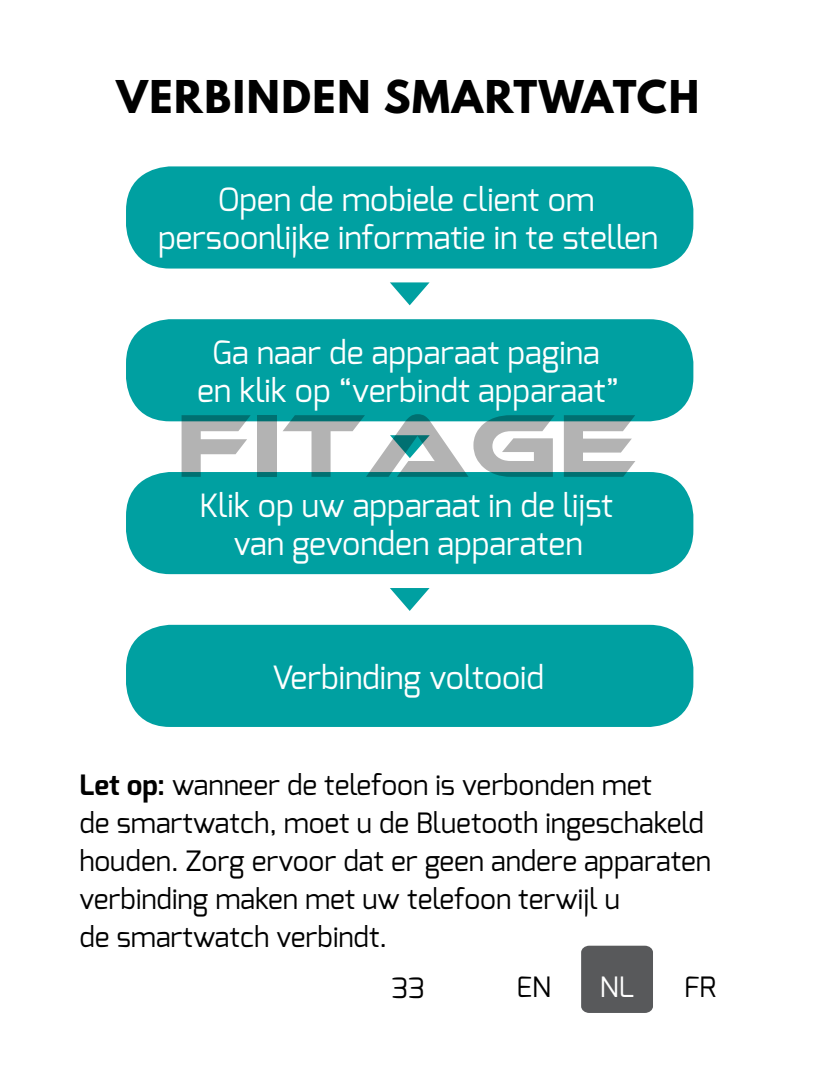
<style>
.page{position:relative;width:817px;height:1078px;background:#fff}
.page>*{position:absolute;margin:0;border:0;box-sizing:border-box;transform-origin:0 0}
.t1{font:700 40px "League Spartan";letter-spacing:.04em;color:#000}
.t2{font:32px/38px "Exo";color:#fff;text-align:center}
.t3{font:28px/38px "Exo";color:#000}
.t4{font:28px "Exo";color:#fff}
.s1{font-weight:700}
</style>
<div class="page">
<div style="left:581px;top:945px;width:71px;height:67px;background:#58595b;border-radius:7px"></div>
<div style="left:126px;top:166px;width:567px;height:102px;background:#00a0a1;border-radius:44px"></div>
<div style="left:126px;top:319px;width:567px;height:102px;background:#00a0a1;border-radius:44px"></div>
<div style="left:126px;top:472px;width:567px;height:102px;background:#00a0a1;border-radius:44px"></div>
<div style="left:126px;top:624px;width:567px;height:102px;background:#00a0a1;border-radius:44px"></div>
<svg style="left:390px;top:282px;width:39px;height:23px"></svg>
<svg style="left:390px;top:588px;width:39px;height:22px"></svg>
<svg style="left:181px;top:415px;width:69px;height:61px"></svg>
<svg style="left:257px;top:415px;width:19px;height:61px"></svg>
<svg style="left:282px;top:414px;width:272px;height:62px"></svg>
<svg style="left:563px;top:415px;width:72px;height:61px"></svg>
<h1 class="t1" style="left:116px;top:80px;width:584px">VERBINDEN SMARTWATCH</h1>
<p class="t2" style="left:158px;top:183px;width:501px">Open de mobiele client om persoonlijke informatie in te stellen</p>
<p class="t2" style="left:197px;top:335px;width:423px">Ga naar de apparaat pagina en klik op “verbindt apparaat”</p>
<p class="t2" style="left:199px;top:488px;width:415px">Klik op uw apparaat in de lijst van gevonden apparaten</p>
<p class="t2" style="left:272px;top:660px;width:273px">Verbinding voltooid</p>
<p class="t3" style="left:79px;top:767px;width:633px"><span class="s1">Let op:</span> wanneer de telefoon is verbonden met<br>de smartwatch, moet u de Bluetooth ingeschakeld houden. Zorg ervoor dat er geen andere apparaten verbinding maken met uw telefoon terwijl u<br>de smartwatch verbindt.</p>
<p class="t3" style="left:392px;top:970px;width:35px">33</p>
<p class="t3" style="left:516px;top:969px;width:36px">EN</p>
<p class="t4" style="left:599px;top:972px;width:36px">NL</p>
<p class="t3" style="left:684px;top:969px;width:34px">FR</p>
</div>
